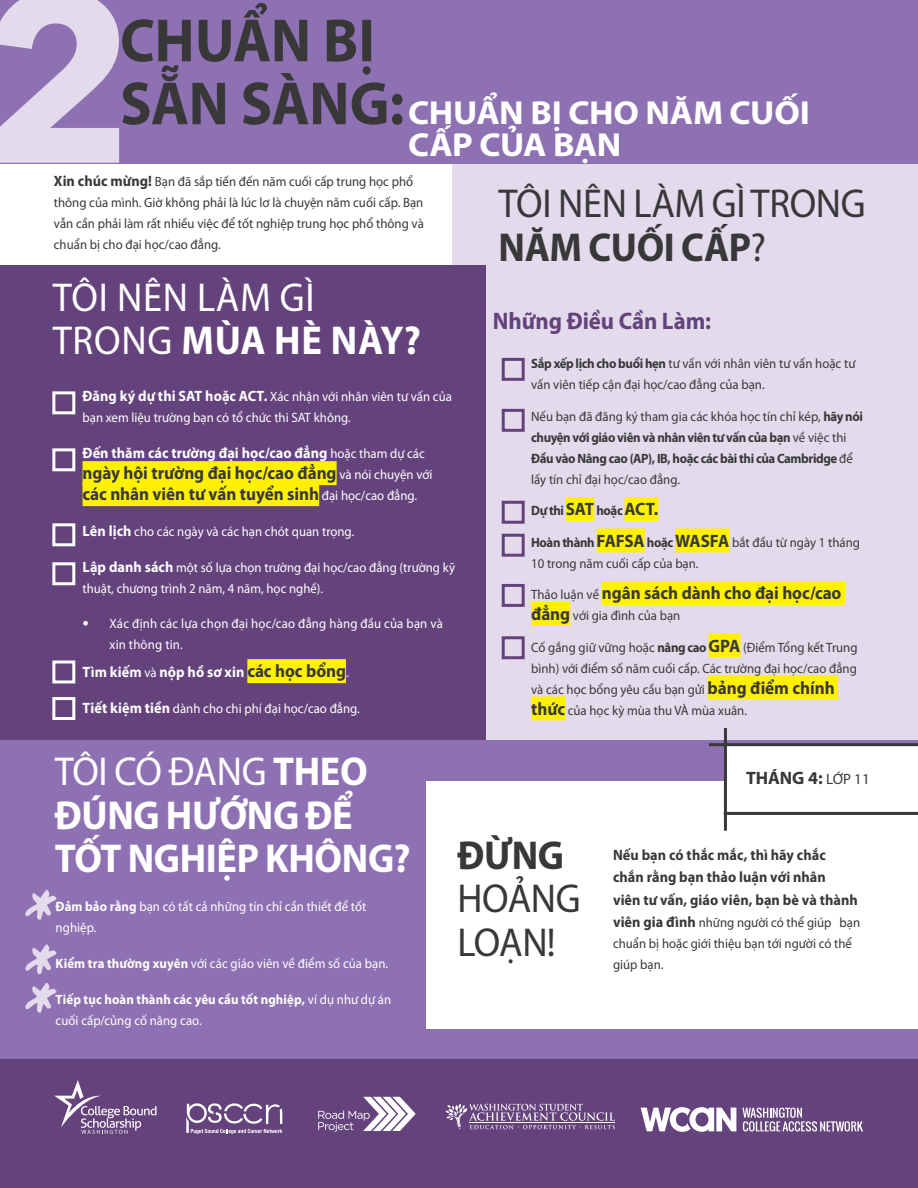
<style>
.page{position:relative;width:918px;height:1188px;background:#fff}
.page>*{position:absolute;margin:0;border:0;box-sizing:border-box;transform-origin:0 0}
.t1{font:700 238.5px "Avenir Next";color:#e3dbec}
.t2{font:700 72px/54.6px "Daniel";color:#e3dbec}
.t3{font:700 61.5px/63px "Myriad Pro";letter-spacing:-.01em;color:#383839;scale:.95 1}
.t4{font:700 40.5px/43.5px "Myriad Pro";letter-spacing:-.01em;color:#fff;scale:.95 1}
.t5{font:40.5px/43.5px "Myriad Pro";letter-spacing:-.01em;color:#383839;scale:.95 1}
.t6{font:40.5px/43.5px "Myriad Pro";letter-spacing:.02em;color:#fff;scale:.95 1}
.t7{font:700 33.3px/31.5px "Myriad Pro";letter-spacing:-.015em;color:#fff;scale:1.07 1}
.t8{font:700 24px "Myriad Pro";letter-spacing:-.005em;color:#64427c;scale:.95 1}
.t9{font:700 18px/21px "Myriad Pro";letter-spacing:-.005em;color:#383839;scale:.95 1}
.t10{font:700 18px "Myriad Pro";letter-spacing:-.005em;color:#383839}
.t11{font:700 15px/22.5px "Myriad Pro";letter-spacing:.005em;color:#383839;scale:.95 1}
.t12{font:700 15px "Myriad Pro";letter-spacing:.005em;color:#fff;scale:.95 1}
.t13{font:13.5px/21px "Myriad Pro";color:#383839;scale:.95 1}
.t14{font:13.5px/21px "Myriad Pro";color:#fff;scale:.95 1}
.t15{font:700 13.5px/21px "Myriad Pro";letter-spacing:-.03em;color:#383839;scale:.95 1}
.t16{font:700 13.5px/21px "Myriad Pro";letter-spacing:.01em;color:#fff;scale:.95 1}
.s1{font-weight:700;font-size:15px}
.s2{font-weight:700}
.s3{font-weight:400}
.s4{font-size:18px}
.s5{font-weight:700;font-size:18px}
.s6{font-weight:400;font-size:13.5px}
.s7{color:#383839}
.s8{font-weight:400;font-size:13.5px;color:#fff}
.s9{font-family:"Avenir LT Std";font-weight:900}
.s10{font-size:18px;color:#383839}
.s11{font-weight:400;font-size:15px}
</style>
<div class="page">
<div style="left:453px;top:112px;width:465px;height:880px;background:#e3dbec"></div>
<div style="left:0;top:266px;width:486px;height:497px;background:#64427c"></div>
<div style="left:0;top:740px;width:918px;height:448px;background:#8e71b2"></div>
<div style="left:83px;top:461px;width:254px;height:24px;background:#fff101"></div>
<div style="left:83px;top:482px;width:236px;height:24px;background:#fff101"></div>
<div style="left:247px;top:659px;width:99px;height:24px;background:#fff101"></div>
<div style="left:566px;top:497px;width:28px;height:24px;background:#fff101"></div>
<div style="left:625px;top:497px;width:33px;height:24px;background:#fff101"></div>
<div style="left:597px;top:529px;width:48px;height:24px;background:#fff101"></div>
<div style="left:675px;top:529px;width:54px;height:24px;background:#fff101"></div>
<div style="left:602px;top:581px;width:243px;height:24px;background:#fff101"></div>
<div style="left:531px;top:602px;width:39px;height:24px;background:#fff101"></div>
<div style="left:709px;top:634px;width:32px;height:24px;background:#fff101"></div>
<div style="left:708px;top:676px;width:130px;height:24px;background:#fff101"></div>
<div style="left:531px;top:697px;width:34px;height:24px;background:#fff101"></div>
<div style="left:426px;top:781px;width:492px;height:248px;background:#fff"></div>
<div style="left:0;top:0;width:918px;height:163px;background:#8e71b2"></div>
<div style="left:0;top:1059px;width:918px;height:129px;background:#64427c"></div>
<svg style="left:318px;top:1097px;width:98px;height:35px"></svg>
<svg style="left:641px;top:1107px;width:95px;height:25px"></svg>
<svg style="left:742px;top:1108px;width:121px;height:23px"></svg>
<svg style="left:54px;top:1080px;width:102px;height:54px"></svg>
<svg style="left:446px;top:1104px;width:169px;height:26px"></svg>
<svg style="left:186px;top:1103px;width:96px;height:31px"></svg>
<div style="left:52px;top:391px;width:23px;height:23px;border:3px solid #fff"></div>
<div style="left:52px;top:448px;width:23px;height:23px;border:3px solid #fff"></div>
<div style="left:52px;top:523px;width:23px;height:23px;border:3px solid #fff"></div>
<div style="left:52px;top:562px;width:23px;height:23px;border:3px solid #fff"></div>
<div style="left:52px;top:661px;width:23px;height:22px;border:3px solid #fff"></div>
<div style="left:52px;top:697px;width:23px;height:23px;border:3px solid #fff"></div>
<div style="left:502px;top:358px;width:23px;height:23px;border:3px solid #64427c"></div>
<div style="left:502px;top:409px;width:23px;height:23px;border:3px solid #64427c"></div>
<div style="left:502px;top:501px;width:23px;height:23px;border:3px solid #64427c"></div>
<div style="left:502px;top:534px;width:23px;height:23px;border:3px solid #64427c"></div>
<div style="left:502px;top:584px;width:23px;height:23px;border:3px solid #64427c"></div>
<div style="left:502px;top:636px;width:23px;height:23px;border:3px solid #64427c"></div>
<div style="left:724px;top:744px;width:194px;height:68px;background:#fff"></div>
<hr style="left:709px;top:743px;width:209px;height:3px;background:#383839">
<hr style="left:724px;top:728px;width:3px;height:103px;background:#383839">
<hr style="left:724px;top:812px;width:194px;height:3px;background:#383839">
<h1 class="t1" style="left:-19px;top:-127px;width:156px">2</h1>
<h3 class="t3" style="left:120px;top:7px;width:301px">CHUẨN BỊ<br>SẴN SÀNG:</h3>
<h3 class="t7" style="left:408px;top:96px;width:377px">CHUẨN BỊ CHO NĂM CUỐI<br>CẤP CỦA BẠN</h3>
<p class="t13" style="left:54px;top:171px;width:391px"><span class="s1">Xin chúc mừng!</span> Bạn đã sắp tiến đến năm cuối cấp trung học phổ thông của mình. Giờ không phải là lúc lơ là chuyện năm cuối cấp. Bạn vẫn cần phải làm rất nhiều việc để tốt nghiệp trung học phổ thông và chuẩn bị cho đại học/cao đẳng.</p>
<h3 class="t6" style="left:53px;top:275px;width:389px">TÔI NÊN LÀM GÌ<br>TRONG <span class="s2">MÙA HÈ NÀY?</span></h3>
<h3 class="t5" style="left:499px;top:181px;width:388px">TÔI NÊN LÀM GÌ TRONG<br><span class="s2">NĂM CUỐI CẤP</span>?</h3>
<h3 class="t8" style="left:493px;top:306px;width:231px">Những Điều Cần Làm:</h3>
<p class="t13" style="left:531px;top:353px;width:343px"><span class="s2">Sắp xếp lịch cho buổi hẹn</span> tư vấn với nhân viên tư vấn hoặc tư vấn viên tiếp cận đại học/cao đẳng của bạn.</p>
<p class="t15" style="left:531px;top:405px;width:351px"><span class="s3">Nếu bạn đã đăng ký tham gia các khóa học tín chỉ kép,</span> hãy nói chuyện với giáo viên và nhân viên tư vấn của bạn <span class="s3">về việc thi </span>Đầu vào Nâng cao (AP), IB, hoặc các bài thi của Cambridge <span class="s3">để lấy tín chỉ đại học/cao đẳng.</span></p>
<p class="t15" style="left:531px;top:500px;width:135px">Dự thi <span class="s4">SAT</span> hoặc <span class="s4">ACT.</span></p>
<p class="t13" style="left:531px;top:531px;width:348px"><span class="s2">Hoàn thành</span> <span class="s5">FAFSA</span> <span class="s2">hoặc</span> <span class="s5">WASFA</span> bắt đầu từ ngày 1 tháng<br>10 trong năm cuối cấp của bạn.</p>
<h3 class="t9" style="left:531px;top:582px;width:328px"><span class="s6">Thảo luận về</span> ngân sách dành cho đại học/cao</h3>
<p class="t13" style="left:531px;top:605px;width:158px"><span class="s5">đẳng</span> với gia đình của bạn</p>
<p class="t13" style="left:531px;top:636px;width:345px">Cố gắng giữ vững hoặc <span class="s2">nâng cao</span> <span class="s5">GPA</span> (Điểm Tổng kết Trung bình) với điểm số năm cuối cấp. Các trường đại học/cao đẳng và các học bổng yêu cầu bạn gửi <span class="s5">bảng điểm chính thức</span> của học kỳ mùa thu VÀ mùa xuân.</p>
<h3 class="t4" style="left:55px;top:748px;width:538px"><span class="s3">TÔI CÓ ĐANG</span> THEO<br>ĐÚNG HƯỚNG ĐỂ<br>TỐT NGHIỆP KHÔNG? <span class="s7">ĐỪNG</span></h3>
<p class="t14" style="left:83px;top:386px;width:390px"><span class="s1">Đăng ký dự thi SAT hoặc ACT.</span> Xác nhận với nhân viên tư vấn của bạn xem liệu trường bạn có tổ chức thi SAT không.</p>
<p class="t12" style="left:83px;top:443px;width:362px">Đến thăm các trường đại học/cao đẳng <span class="s6">hoặc tham dự các</span></p>
<h3 class="t9" style="left:83px;top:462px;width:370px">ngày hội trường đại học/cao đẳng <span class="s8">và nói chuyện với </span>các nhân viên tư vấn tuyển sinh <span class="s8">đại học/cao đẳng.</span></h3>
<p class="t14" style="left:83px;top:521px;width:287px"><span class="s1">Lên lịch</span> cho các ngày và các hạn chót quan trọng.</p>
<p class="t14" style="left:83px;top:557px;width:394px"><span class="s1">Lập danh sách</span> một số lựa chọn trường đại học/cao đẳng (trường kỹ thuật, chương trình 2 năm, 4 năm, học nghề).</p>
<p class="t14" style="left:110px;top:612px;width:352px;text-indent:-27px"><span class="s9">•</span> Xác định các lựa chọn đại học/cao đẳng hàng đầu của bạn và xin thông tin.</p>
<p class="t12" style="left:83px;top:662px;width:282px">Tìm kiếm <span class="s6">và</span> nộp hồ sơ xin <span class="s10">các học bổng</span><span class="s6">.</span></p>
<p class="t14" style="left:83px;top:698px;width:293px"><span class="s1">Tiết kiệm tiền</span> dành cho chi phí đại học/cao đẳng.</p>
<h3 class="t10" style="left:746px;top:767px;width:125px">THÁNG 4: <span class="s11">LỚP 11</span></h3>
<p class="t11" style="left:613px;top:843px;width:259px">Nếu bạn có thắc mắc, thì hãy chắc chắn rằng bạn thảo luận với nhân<br>viên tư vấn, giáo viên, bạn bè và thành</p>
<p class="t13" style="left:613px;top:912px;width:262px"><span class="s1">viên gia đình</span> những người có thể giúp bạn chuẩn bị hoặc giới thiệu bạn tới người có thể giúp bạn.</p>
<h3 class="t5" style="left:457px;top:876px;width:131px">HOẢNG<br>LOẠN!</h3>
<h2 class="t2" style="left:24px;top:899px;width:37px">* *</h2>
<h2 class="t2" style="left:24px;top:992px;width:37px">*</h2>
<p class="t14" style="left:56px;top:896px;width:329px"><span class="s2">Đảm bảo rằng</span> bạn có tất cả những tín chỉ cần thiết để tốt nghiệp.</p>
<p class="t14" style="left:56px;top:953px;width:352px"><span class="s2">Kiểm tra thường xuyên</span> với các giáo viên về điểm số của bạn.</p>
<p class="t16" style="left:56px;top:988px;width:355px">Tiếp tục hoàn thành các yêu cầu tốt nghiệp, <span class="s3">ví dụ như dự án cuối cấp/củng cố nâng cao.</span></p>
</div>
